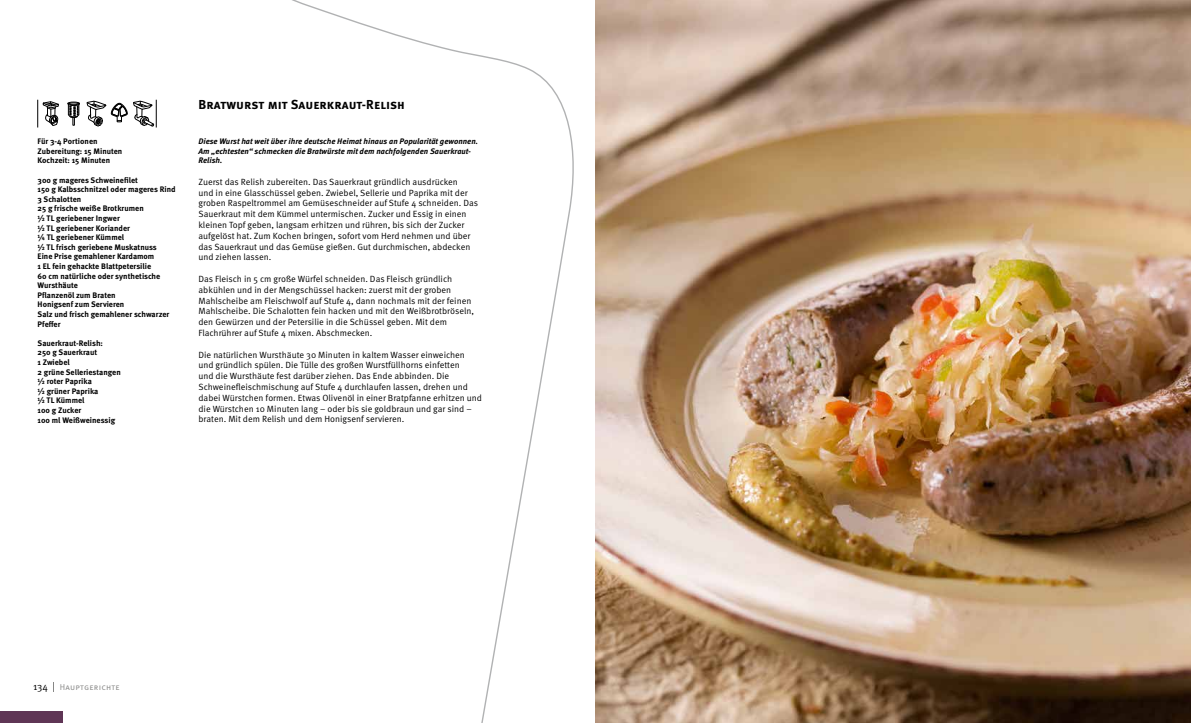
<style>
.page{position:relative;width:1191px;height:723px;background:#fff}
.page>*{position:absolute;margin:0;border:0;box-sizing:border-box;transform-origin:0 0}
.t1{font:700 13px "Meta Pro";letter-spacing:.005em;color:#000}
.t2{font:9px/10.8px "Meta Pro";color:#000}
.t3{font:8.5px "Meta Pro";letter-spacing:.03em;color:#878786}
.t4{font:700 8px/9.6px "Meta Pro";color:#000}
.t5{font:italic 700 8px/9.6px "Meta Pro";color:#000}
.s1{font-size:10px;color:#000}
</style>
<div class="page">
<div style="left:0;top:711px;width:63px;height:12px;background:#5f3555"></div>
<svg style="left:292px;top:0;width:282px;height:723px"></svg>
<img style="left:595px;top:0;width:596px;height:723px">
<svg style="left:38px;top:100px;width:21px;height:27px"></svg>
<svg style="left:67px;top:102px;width:13px;height:24px"></svg>
<svg style="left:87px;top:100px;width:70px;height:27px"></svg>
<p class="t4" style="left:38px;top:137px;width:86px">Für 3-4 Portionen<br>Zubereitung: 15 Minuten<br>Kochzeit: 15 Minuten</p>
<p class="t4" style="left:38px;top:175px;width:140px">300 g mageres Schweinefilet<br>150 g Kalbsschnitzel oder mageres Rind<br>3 Schalotten<br>25 g frische weiße Brotkrumen<br>½ TL geriebener Ingwer<br>½ TL geriebener Koriander<br>¼ TL geriebener Kümmel<br>½ TL frisch geriebene Muskatnuss<br>Eine Prise gemahlener Kardamom<br>1 EL fein gehackte Blattpetersilie<br>60 cm natürliche oder synthetische<br>Wursthäute<br>Pflanzenöl zum Braten<br>Honigsenf zum Servieren<br>Salz und frisch gemahlener schwarzer<br>Pfeffer</p>
<p class="t4" style="left:38px;top:338px;width:85px">Sauerkraut-Relish:<br>250 g Sauerkraut<br>1 Zwiebel<br>2 grüne Selleriestangen ½ roter Paprika<br>½ grüner Paprika<br>½ TL Kümmel<br>100 g Zucker<br>100 ml Weißweinessig</p>
<h1 class="t1" style="left:198px;top:96px;width:208px">Bratwurst mit Sauerkraut-Relish</h1>
<p class="t5" style="left:198px;top:137px;width:281px">Diese Wurst hat weit über ihre deutsche Heimat hinaus an Popularität gewonnen.<br>Am „echtesten“ schmecken die Bratwürste mit dem nachfolgenden Sauerkraut-<br>Relish.</p>
<p class="t2" style="left:198px;top:176px;width:281px">Zuerst das Relish zubereiten. Das Sauerkraut gründlich ausdrücken<br>und in eine Glasschüssel geben. Zwiebel, Sellerie und Paprika mit der groben Raspeltrommel am Gemüseschneider auf Stufe 4 schneiden. Das Sauerkraut mit dem Kümmel untermischen. Zucker und Essig in einen kleinen Topf geben, langsam erhitzen und rühren, bis sich der Zucker aufgelöst hat. Zum Kochen bringen, sofort vom Herd nehmen und über das Sauerkraut und das Gemüse gießen. Gut durchmischen, abdecken und ziehen lassen.</p>
<p class="t2" style="left:198px;top:274px;width:277px">Das Fleisch in 5 cm große Würfel schneiden. Das Fleisch gründlich abkühlen und in der Mengschüssel hacken: zuerst mit der groben Mahlscheibe am Fleischwolf auf Stufe 4, dann nochmals mit der feinen Mahlscheibe. Die Schalotten fein hacken und mit den Weißbrotbröseln, den Gewürzen und der Petersilie in die Schüssel geben. Mit dem Flachrührer auf Stufe 4 mixen. Abschmecken.</p>
<p class="t2" style="left:198px;top:349px;width:285px">Die natürlichen Wursthäute 30 Minuten in kaltem Wasser einweichen und gründlich spülen. Die Tülle des großen Wurstfüllhorns einfetten<br>und die Wursthäute fest darüber ziehen. Das Ende abbinden. Die Schweinefleischmischung auf Stufe 4 durchlaufen lassen, drehen und dabei Würstchen formen. Etwas Olivenöl in einer Bratpfanne erhitzen und die Würstchen 10 Minuten lang – oder bis sie goldbraun und gar sind – braten. Mit dem Relish und dem Honigsenf servieren.</p>
<p class="t3" style="left:33px;top:682px;width:88px"><span class="s1">134</span> Hauptgerichte</p>
</div>
